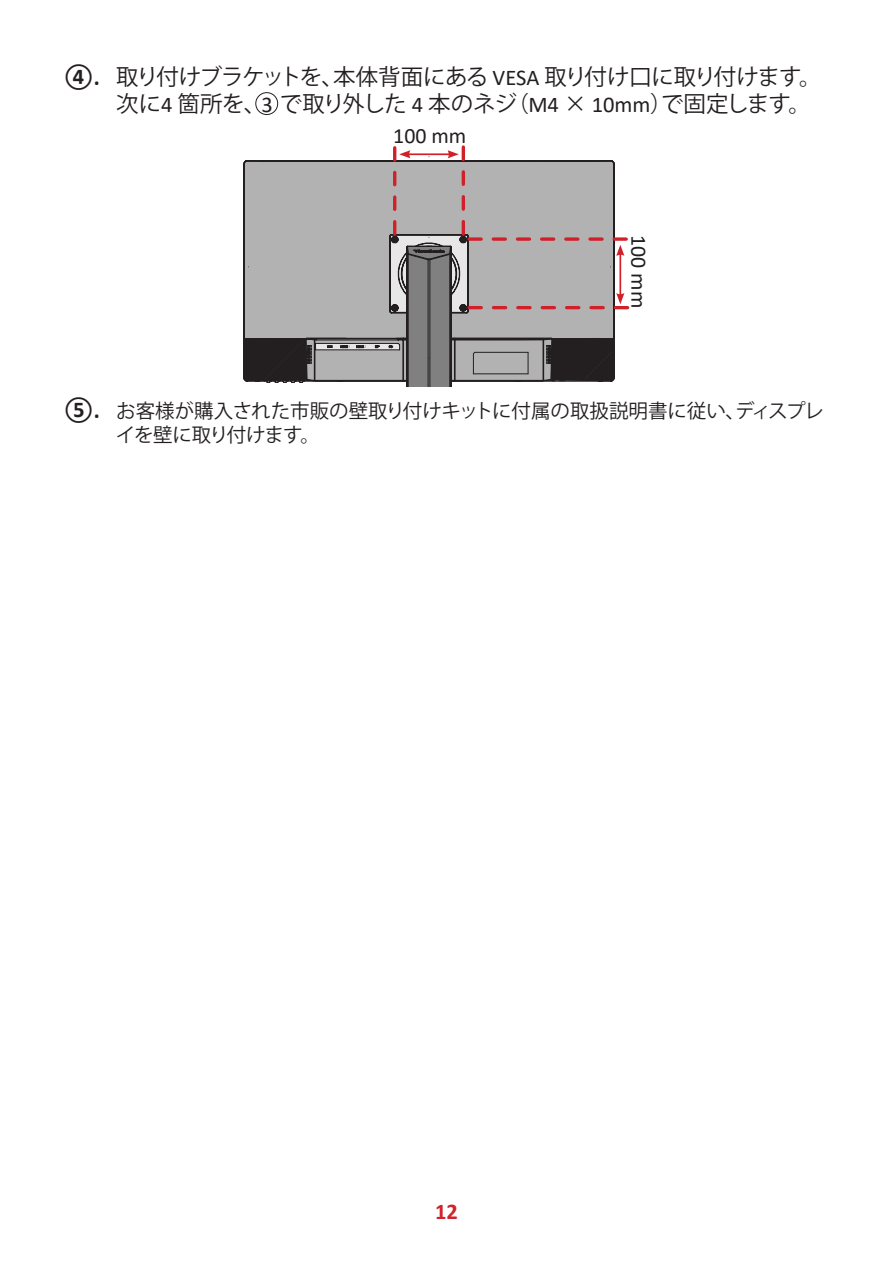
<style>
.page{position:relative;width:893px;height:1263px;background:#fff}
.page>*{position:absolute;margin:0;border:0;box-sizing:border-box;transform-origin:0 0}
.t1{font:22.5px/27px "Koz Go Pro";letter-spacing:-.04em;color:#231f20}
.t2{font:700 22.5px "Calibri";color:#d1232a}
.t3{font:21.9px "Calibri";color:#231f20}
.t4{font:19.5px/23.4px "Koz Go Pro";color:#231f20}
.s1{font-family:"Calibri";font-weight:700}
.s2{font-family:"Calibri"}
.s3{font-family:"Calibri";font-weight:700;font-size:22.5px}
</style>
<div class="page">
<div style="left:255px;top:92px;width:23px;height:23px;border:1px solid #231f20;border-radius:50%"></div>
<svg style="left:244px;top:147px;width:384px;height:239px;background:#a7a3a4"></svg>
<p class="t1" style="left:116px;top:64px;width:707px;text-indent:-52px"><span class="s1">④.</span> 取り付けブラケットを、本体背面にある <span class="s2">VESA</span> 取り付け口に取り付けます。次に<span class="s2">4</span> 箇所を、<span class="s2">3</span> で取り外した <span class="s2">4</span> 本のネジ（<span class="s2">M4</span> × <span class="s2">10mm</span>）で固定します。</p>
<p class="t3" style="left:393px;top:120px;width:75px">100 mm</p>
<p class="t3" style="left:654px;top:235px;width:75px;rotate:90deg">100 mm</p>
<p class="t4" style="left:116px;top:400px;width:709px;text-indent:-52px"><span class="s3">⑤.</span> お客様が購入された市販の壁取り付けキットに付属の取扱説明書に従い、ディスプレイを壁に取り付けます。</p>
<p class="t2" style="left:435px;top:1196px;width:24px">12</p>
</div>
